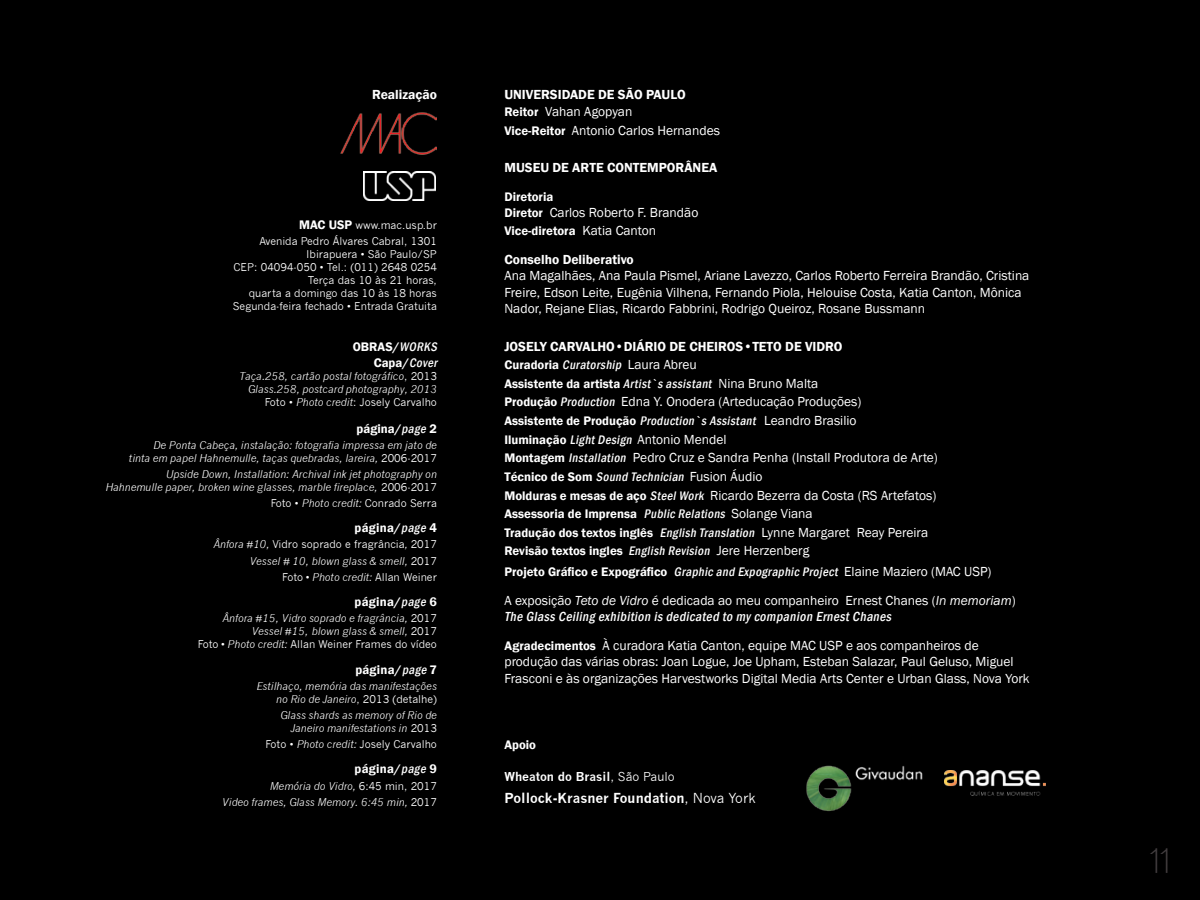
<style>
.page{position:relative;width:1200px;height:900px;background:#000}
.page>*{position:absolute;margin:0;border:0;box-sizing:border-box;transform-origin:0 0}
.t1{font:30px "Anson";color:#433e40}
.t2{font:13.5px/16.5px "Franklin Gothic";color:#fff}
.t3{font:600 13.5px/16.5px "Franklin Gothic";color:#fff}
.t4{font:italic 500 condensed 13.5px/16.5px "Franklin Gothic";color:#fff}
.t5{font:700 13.5px "News Gothic";color:#fff}
.t6{font:600 12.75px/18.6px "Franklin Gothic";color:#fff}
.t7{font:italic 500 condensed 12.75px "Franklin Gothic";color:#fff}
.t8{font:700 12px "News Gothic";color:#fff}
.t9{font:italic 10.5px/13px "News Gothic";color:#fff;text-align:right}
.t10{font:10.5px/13px "News Gothic";color:#fff;text-align:right}
.s1{font-family:"Franklin Gothic";font-weight:600;font-size:12.75px}
.s2{font-weight:500;font-style:italic;font-stretch:condensed}
.s3{font-style:normal}
.s4{font-style:italic}
.s5{font-size:12.75px}
.s6{font-weight:400}
.s7{font-weight:600;font-size:12.75px}
.s8{font-weight:400;font-size:13.5px}
.s9{font-weight:500;font-style:italic;font-stretch:condensed;font-size:12.75px}
.s10{font-weight:600;font-style:normal;font-stretch:normal}
.s11{font-weight:400;font-style:normal;font-stretch:normal;font-size:13.5px}
.s12{font-weight:400;font-style:normal;font-stretch:normal}
.s13{font-weight:400;font-stretch:normal}
</style>
<div class="page">
<img style="left:340px;top:112px;width:97px;height:42px">
<img style="left:363px;top:171px;width:73px;height:30px">
<img style="left:806px;top:765px;width:117px;height:46px">
<img style="left:944px;top:770px;width:101px;height:26px">
<p class="t3" style="left:372px;top:87px;width:66px">Realização</p>
<p class="t10" style="left:259px;top:217px;width:179px;line-height:16px"><span class="s1">MAC USP</span> www.mac.usp.br<br>Avenida Pedro Álvares Cabral, 1301</p>
<p class="t10" style="left:233px;top:247px;width:206px">Ibirapuera • São Paulo/SP<br>CEP: 04094-050 • Tel.: (011) 2648 0254<br>Terça das 10 às 21 horas,<br>quarta a domingo das 10 às 18 horas<br>Segunda-feira fechado • Entrada Gratuita</p>
<p class="t6" style="left:353px;top:339px;width:89px;line-height:16px;text-align:right">OBRAS/<span class="s2">WORKS<br></span>Capa/<span class="s2">Cover</span></p>
<p class="t9" style="left:239px;top:370px;width:199px">Taça.258, cartão postal fotográfico<span class="s3">, 2013<br></span>Glass.258, postcard photography, 2013<br><span class="s3">Foto •</span> Photo credit<span class="s3">: Josely Carvalho</span></p>
<p class="t6" style="left:357px;top:419px;width:82px">página/<span class="s2">page</span> 2</p>
<p class="t9" style="left:129px;top:438px;width:310px">De Ponta Cabeça, instalação: fotografia impressa em jato de<br>tinta em papel Hahnemulle, taças quebradas, lareira, <span class="s3">2006-2017</span></p>
<p class="t9" style="left:105px;top:467px;width:333px">Upside Down, Installation: Archival ink jet photography on<br>Hahnemulle paper, broken wine glasses, marble fireplace, <span class="s3">2006-2017</span></p>
<p class="t10" style="left:271px;top:497px;width:168px">Foto • <span class="s4">Photo credit:</span> Conrado Serra</p>
<p class="t6" style="left:355px;top:519px;width:84px">página/<span class="s2">page</span> 4</p>
<p class="t9" style="left:213px;top:537px;width:225px;line-height:16px">Ânfora #10, <span class="s3">Vidro soprado e fragrância</span>, <span class="s3">2017<br></span>Vessel # 10, blown glass &amp; smell, <span class="s3">2017<br>Foto</span> • Photo credit: <span class="s3">Allan Weiner</span></p>
<p class="t6" style="left:355px;top:593px;width:84px">página/<span class="s2">page</span> 6</p>
<p class="t9" style="left:198px;top:612px;width:241px">Ânfora #15, Vidro soprado e fragrância, <span class="s3">2017<br></span>Vessel #15, blown glass &amp; smell, <span class="s3">2017<br>Foto</span> • Photo credit: <span class="s3">Allan Weiner Frames do vídeo</span></p>
<p class="t6" style="left:355px;top:660px;width:83px">página/<span class="s2">page</span>7</p>
<p class="t9" style="left:256px;top:679px;width:182px">Estilhaço, memória das manifestações no Rio de Janeiro<span class="s3">, 2013 (detalhe)</span></p>
<p class="t9" style="left:280px;top:709px;width:158px">Glass shards as memory of Rio de<br>Janeiro manifestations in <span class="s3">2013</span></p>
<p class="t10" style="left:266px;top:738px;width:173px">Foto • <span class="s4">Photo credit:</span> Josely Carvalho</p>
<p class="t6" style="left:355px;top:760px;width:84px">página/<span class="s2">page</span> 9</p>
<p class="t9" style="left:222px;top:778px;width:217px;line-height:16px">Memória do Vidro, <span class="s3">6:45 min, 2017<br></span>Video frames, Glass Memory. 6:45 min, <span class="s3">2017</span></p>
<p class="t3" style="left:504px;top:87px;width:183px">UNIVERSIDADE DE SÃO PAULO<br><span class="s5">Reitor</span> <span class="s6">Vahan Agopyan</span></p>
<p class="t2" style="left:504px;top:122px;width:217px"><span class="s7">Vice-Reitor</span> Antonio Carlos Hernandes</p>
<p class="t3" style="left:504px;top:159px;width:214px">MUSEU DE ARTE CONTEMPORÂNEA</p>
<p class="t6" style="left:504px;top:187px;width:50px">Diretoria</p>
<p class="t2" style="left:504px;top:205px;width:195px"><span class="s7">Diretor</span> Carlos Roberto F. Brandão</p>
<p class="t6" style="left:504px;top:222px;width:153px">Vice-diretora <span class="s8">Katia Canton</span></p>
<p class="t3" style="left:504px;top:251px;width:131px">Conselho Deliberativo</p>
<p class="t2" style="left:504px;top:268px;width:527px">Ana Magalhães, Ana Paula Pismel, Ariane Lavezzo, Carlos Roberto Ferreira Brandão, Cristina<br>Freire, Edson Leite, Eugênia Vilhena, Fernando Piola, Helouise Costa, Katia Canton, Mônica<br>Nador, Rejane Elias, Ricardo Fabbrini, Rodrigo Queiroz, Rosane Bussmann</p>
<p class="t3" style="left:504px;top:338px;width:340px">JOSELY CARVALHO•DIÁRIO DE CHEIROS•TETO DE VIDRO</p>
<p class="t6" style="left:504px;top:356px;width:315px">Curadoria <span class="s2">Curatorship</span> <span class="s8">Laura Abreu<br></span>Assistente da artista <span class="s2">Artist`s assistant</span> <span class="s8">Nina Bruno Malta</span></p>
<p class="t2" style="left:504px;top:394px;width:358px"><span class="s7">Produção</span> <span class="s9">Production</span> Edna Y. Onodera (Arteducação Produções)</p>
<p class="t7" style="left:504px;top:412px;width:354px"><span class="s10">Assistente de Produção</span> Production`s Assistant <span class="s11">Leandro Brasilio</span></p>
<p class="t2" style="left:504px;top:430px;width:435px;line-height:18.6px"><span class="s7">Iluminação</span> <span class="s9">LightDesign</span> Antonio Mendel<br><span class="s7">Montagem</span> <span class="s9">Installation</span> Pedro Cruz e Sandra Penha (Install Produtora de Arte)</p>
<p class="t7" style="left:504px;top:468px;width:260px"><span class="s10">Técnico de Som</span> Sound Technician <span class="s11">Fusion Áudio</span></p>
<p class="t2" style="left:504px;top:487px;width:433px"><span class="s7">Molduras e mesas de aço</span> <span class="s9">SteelWork</span> Ricardo Bezerra da Costa (RS Artefatos)</p>
<p class="t6" style="left:504px;top:505px;width:310px">Assessoria de Imprensa <span class="s2">Public Relations</span> <span class="s8">Solange Viana</span></p>
<p class="t2" style="left:504px;top:524px;width:425px"><span class="s7">Tradução dos textos inglês</span> <span class="s9">English Translation</span> Lynne Margaret Reay Pereira</p>
<p class="t6" style="left:504px;top:541px;width:489px;line-height:21px">Revisão textos ingles <span class="s2">English Revision</span> <span class="s8">Jere Herzenberg<br></span>Projeto Gráfico e Expográfico <span class="s2">Graphic and Expographic Project</span> <span class="s8">Elaine Maziero (MAC USP)</span></p>
<p class="t4" style="left:504px;top:592px;width:513px"><span class="s12">A exposição</span> <span class="s13">Teto de Vidro</span> <span class="s12">é dedicada ao meu companheiro Ernest Chanes (</span><span class="s13">In memoriam</span><span class="s12">)<br></span>The Glass Ceiling exhibition is dedicated to my companion ErnestChanes</p>
<p class="t2" style="left:504px;top:638px;width:527px"><span class="s7">Agradecimentos</span> À curadora Katia Canton, equipe MAC USP e aos companheiros de produção das várias obras: Joan Logue, Joe Upham, Esteban Salazar, Paul Geluso, Miguel<br>Frasconi e às organizações Harvestworks Digital Media Arts Center e Urban Glass, Nova York</p>
<p class="t6" style="left:504px;top:736px;width:33px">Apoio</p>
<p class="t8" style="left:504px;top:769px;width:172px">Wheaton do Brasil<span class="s6">, São Paulo</span></p>
<p class="t5" style="left:504px;top:790px;width:253px">Pollock-Krasner Foundation<span class="s6">, Nova York</span></p>
<h1 class="t1" style="left:1149px;top:848px;width:22px">11</h1>
</div>
